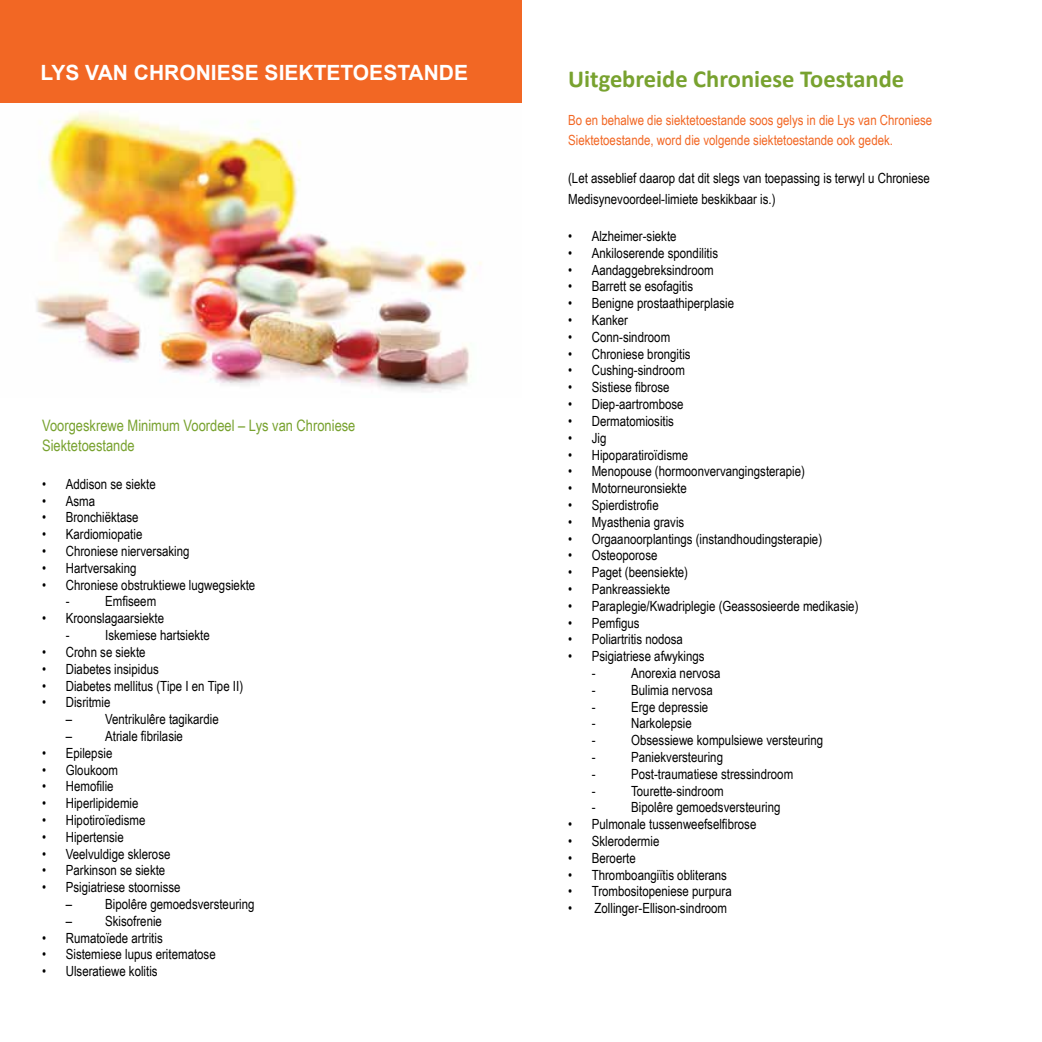
<style>
.page{position:relative;width:1042px;height:1042px;background:#fff}
.page>*{position:absolute;margin:0;border:0;box-sizing:border-box;transform-origin:0 0}
.t1{font:700 24.5px "Calibri";color:#78a22f}
.t2{font:700 21px "Arial";color:#fff}
.t3{font:15.75px/20.7px "Arial Narrow";color:#78a22f}
.t4{font:14px/16.8px "Arial Narrow";color:#000}
.t5{font:14px/20.7px "Arial Narrow";color:#f26724}
</style>
<div class="page">
<img style="left:36px;top:111px;width:446px;height:281px">
<div style="left:0;top:0;width:521px;height:103px;background:#f26724"></div>
<h2 class="t2" style="left:41px;top:59px;width:429px">LYS VAN CHRONIESE SIEKTETOESTANDE</h2>
<h1 class="t1" style="left:568px;top:64px;width:337px">Uitgebreide Chroniese Toestande</h1>
<p class="t5" style="left:568px;top:109px;width:366px">Bo en behalwe die siektetoestande soos gelys in die Lys van Chroniese<br>Siektetoestande, word die volgende siektetoestande ook gedek.</p>
<p class="t4" style="left:568px;top:167px;width:363px;line-height:20.7px">(Let asseblief daarop dat dit slegs van toepassing is terwyl u Chroniese<br>Medisynevoordeel-limiete beskikbaar is.)</p>
<p class="t4" style="left:568px;top:227px;width:110px">• Alzheimer-siekte</p>
<p class="t4" style="left:568px;top:244px;width:151px">• Ankiloserende spondilitis</p>
<p class="t4" style="left:568px;top:261px;width:147px">• Aandaggebreksindroom</p>
<p class="t4" style="left:568px;top:278px;width:127px">• Barrett se esofagitis</p>
<p class="t4" style="left:568px;top:294px;width:167px">• Benigne prostaathiperplasie</p>
<p class="t4" style="left:568px;top:311px;width:61px">• Kanker</p>
<p class="t4" style="left:568px;top:328px;width:104px">• Conn-sindroom</p>
<p class="t4" style="left:568px;top:345px;width:124px">• Chroniese brongitis</p>
<p class="t4" style="left:568px;top:362px;width:118px">• Cushing-sindroom</p>
<p class="t4" style="left:568px;top:378px;width:103px">• Sistiese fibrose</p>
<p class="t4" style="left:568px;top:395px;width:117px">• Diep-aartrombose</p>
<p class="t4" style="left:568px;top:412px;width:107px">• Dermatomiositis</p>
<p class="t4" style="left:568px;top:429px;width:40px">• Jig</p>
<p class="t4" style="left:568px;top:446px;width:121px">• Hipoparatiroïdisme</p>
<p class="t4" style="left:568px;top:462px;width:238px">• Menopouse (hormoonvervangingsterapie)</p>
<p class="t4" style="left:568px;top:479px;width:120px">• Motorneuronsiekte</p>
<p class="t4" style="left:568px;top:496px;width:92px">• Spierdistrofie</p>
<p class="t4" style="left:568px;top:513px;width:118px">• Myasthenia gravis</p>
<p class="t4" style="left:568px;top:530px;width:255px">• Orgaanoorplantings (instandhoudingsterapie)</p>
<p class="t4" style="left:568px;top:546px;width:91px">• Osteoporose</p>
<p class="t4" style="left:568px;top:563px;width:121px">• Paget (beensiekte)</p>
<p class="t4" style="left:568px;top:580px;width:104px">• Pankreassiekte</p>
<p class="t4" style="left:568px;top:597px;width:292px">• Paraplegie/Kwadriplegie (Geassosieerde medikasie)</p>
<p class="t4" style="left:568px;top:614px;width:73px">• Pemfigus</p>
<p class="t4" style="left:568px;top:630px;width:116px">• Poliartritis nodosa</p>
<p class="t4" style="left:592px;top:647px;width:114px;text-indent:-24px">• Psigiatriese afwykings -</p>
<p class="t3" style="left:42px;top:414px;width:315px">Voorgeskrewe Minimum Voordeel – Lys van Chroniese<br>Siektetoestande</p>
<p class="t4" style="left:42px;top:475px;width:115px">• Addison se siekte</p>
<p class="t4" style="left:42px;top:492px;width:54px">• Asma</p>
<p class="t4" style="left:42px;top:508px;width:98px">• Bronchiëktase</p>
<p class="t4" style="left:42px;top:525px;width:102px">• Kardiomiopatie</p>
<p class="t4" style="left:42px;top:542px;width:149px">• Chroniese nierversaking</p>
<p class="t4" style="left:42px;top:559px;width:96px">• Hartversaking</p>
<p class="t4" style="left:66px;top:576px;width:191px;text-indent:-24px">• Chroniese obstruktiewe lugwegsiekte -</p>
<p class="t4" style="left:105px;top:592px;width:53px">Emfiseem</p>
<p class="t4" style="left:66px;top:609px;width:100px;text-indent:-24px">• Kroonslagaarsiekte -</p>
<p class="t4" style="left:105px;top:626px;width:106px">Iskemiese hartsiekte</p>
<p class="t4" style="left:42px;top:643px;width:105px">• Crohn se siekte</p>
<p class="t4" style="left:42px;top:660px;width:118px">• Diabetes insipidus</p>
<p class="t4" style="left:42px;top:676px;width:202px">• Diabetes mellitus (Tipe I en Tipe II)</p>
<p class="t4" style="left:42px;top:693px;width:70px">• Disritmie</p>
<p class="t4" style="left:66px;top:710px;width:154px">– Ventrikulêre tagikardie</p>
<p class="t4" style="left:66px;top:727px;width:119px">– Atriale fibrilasie</p>
<p class="t4" style="left:42px;top:744px;width:72px">• Epilepsie</p>
<p class="t4" style="left:42px;top:760px;width:77px">• Gloukoom</p>
<p class="t4" style="left:42px;top:777px;width:73px">• Hemofilie</p>
<p class="t4" style="left:42px;top:794px;width:98px">• Hiperlipidemie</p>
<p class="t4" style="left:42px;top:811px;width:105px">• Hipotiroïedisme</p>
<p class="t4" style="left:42px;top:828px;width:83px">• Hipertensie</p>
<p class="t4" style="left:42px;top:844px;width:130px">• Veelvuldige sklerose</p>
<p class="t4" style="left:42px;top:861px;width:125px">• Parkinson se siekte</p>
<p class="t4" style="left:42px;top:878px;width:140px">• Psigiatriese stoornisse</p>
<p class="t4" style="left:66px;top:895px;width:190px">– Bipolêre gemoedsversteuring</p>
<p class="t4" style="left:66px;top:912px;width:98px">– Skisofrenie</p>
<p class="t4" style="left:42px;top:928px;width:122px">• Rumatoïede artritis</p>
<p class="t4" style="left:42px;top:945px;width:175px">• Sistemiese lupus eritematose</p>
<p class="t4" style="left:42px;top:962px;width:117px">• Ulseratiewe kolitis</p>
<p class="t4" style="left:631px;top:664px;width:91px">Anorexia nervosa</p>
<p class="t4" style="left:592px;top:681px;width:5px">-</p>
<p class="t4" style="left:631px;top:681px;width:83px">Bulimia nervosa</p>
<p class="t4" style="left:592px;top:698px;width:5px">-</p>
<p class="t4" style="left:631px;top:698px;width:79px">Erge depressie</p>
<p class="t4" style="left:592px;top:714px;width:5px">-</p>
<p class="t4" style="left:631px;top:714px;width:62px">Narkolepsie</p>
<p class="t4" style="left:592px;top:731px;width:5px">-</p>
<p class="t4" style="left:631px;top:731px;width:194px">Obsessiewe kompulsiewe versteuring</p>
<p class="t4" style="left:592px;top:748px;width:5px">-</p>
<p class="t4" style="left:631px;top:748px;width:93px">Paniekversteuring</p>
<p class="t4" style="left:592px;top:765px;width:5px">-</p>
<p class="t4" style="left:631px;top:765px;width:164px">Post-traumatiese stressindroom</p>
<p class="t4" style="left:592px;top:782px;width:5px">-</p>
<p class="t4" style="left:631px;top:782px;width:94px">Tourette-sindroom</p>
<p class="t4" style="left:592px;top:798px;width:5px">-</p>
<p class="t4" style="left:631px;top:798px;width:151px">Bipolêre gemoedsversteuring</p>
<p class="t4" style="left:568px;top:815px;width:190px">• Pulmonale tussenweefselfibrose</p>
<p class="t4" style="left:568px;top:832px;width:93px">• Sklerodermie</p>
<p class="t4" style="left:568px;top:849px;width:69px">• Beroerte</p>
<p class="t4" style="left:568px;top:866px;width:160px">• Thromboangiïtis obliterans</p>
<p class="t4" style="left:568px;top:882px;width:165px">• Trombositopeniese purpura</p>
<p class="t4" style="left:568px;top:899px;width:161px">• Zollinger-Ellison-sindroom</p>
</div>
